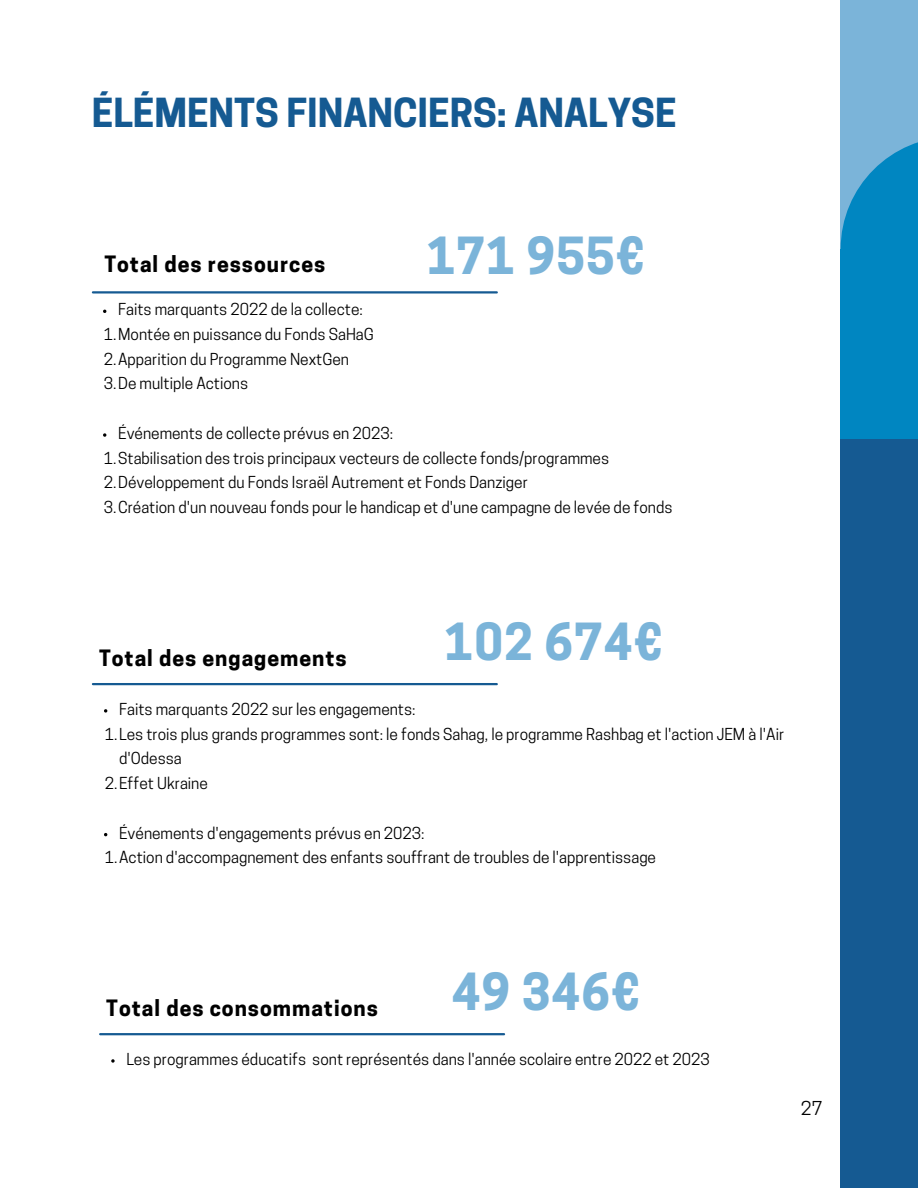
<style>
.page{position:relative;width:918px;height:1188px;background:#fff}
.page>*{position:absolute;margin:0;border:0;box-sizing:border-box;transform-origin:0 0}
.t1{font:700 48px "Cooper Hewitt";letter-spacing:.02em;color:#7bb4d9}
.t2{font:700 37.65px "Cooper Hewitt";color:#155a92}
.t3{font:700 21.15px "Cooper Hewitt";letter-spacing:.045em;color:#000}
.t4{font:18px "Cooper Hewitt";color:#000}
.t5{font:15.45px/24.8px "Cooper Hewitt";color:#000}
</style>
<div class="page">
<svg style="left:103px;top:433px;width:3px;height:4px"></svg>
<svg style="left:104px;top:709px;width:3px;height:4px"></svg>
<hr style="left:93px;top:291px;width:404px;height:3px;background:#155a92">
<hr style="left:93px;top:683px;width:404px;height:2px;background:#155a92">
<div style="left:841px;top:0;width:77px;height:267px;background:#7bb4d9"></div>
<div style="left:841px;top:249px;width:77px;height:205px;background:#0086c1"></div>
<div style="left:841px;top:439px;width:77px;height:749px;background:#155a92"></div>
<svg style="left:841px;top:142px;width:77px;height:107px"></svg>
<svg style="left:111px;top:1059px;width:4px;height:4px"></svg>
<hr style="left:100px;top:1033px;width:404px;height:2px;background:#155a92">
<h2 class="t2" style="left:92px;top:99px;width:586px">ÉLÉMENTS FINANCIERS: ANALYSE</h2>
<h3 class="t3" style="left:104px;top:257px;width:222px">Total des ressources</h3>
<h1 class="t1" style="left:427px;top:238px;width:219px">171 955€</h1>
<p class="t5" style="left:104px;top:299px;width:271px;text-indent:14px">Faits marquants 2022 de la collecte:<br>1.Montée en puissance du Fonds SaHaG<br>2.Apparition du Programme NextGen<br>3.De multiple Actions</p>
<p class="t5" style="left:104px;top:423px;width:570px;text-indent:14px">Événements de collecte prévus en 2023:<br>1.Stabilisation des trois principaux vecteurs de collecte fonds/programmes 2.Développement du Fonds Israël Autrement et Fonds Danziger<br>3.Création d'un nouveau fonds pour le handicap et d'une campagne de levée de fonds</p>
<h3 class="t3" style="left:99px;top:650px;width:249px">Total des engagements</h3>
<h1 class="t1" style="left:445px;top:624px;width:219px">102 674€</h1>
<p class="t5" style="left:119px;top:699px;width:298px">Faits marquants 2022 sur les engagements:</p>
<p class="t5" style="left:105px;top:723px;width:681px">1.Les trois plus grands programmes sont: le fonds Sahag, le programme Rashbag et l'action JEM à l'Air</p>
<p class="t5" style="left:119px;top:748px;width:64px">d'Odessa</p>
<p class="t5" style="left:105px;top:773px;width:104px">2.Effet Ukraine</p>
<p class="t5" style="left:105px;top:822px;width:553px;text-indent:14px">Événements d'engagements prévus en 2023:<br>1.Action d'accompagnement des enfants souffrant de troubles de l'apprentissage</p>
<h3 class="t3" style="left:106px;top:1000px;width:273px">Total des consommations</h3>
<h1 class="t1" style="left:452px;top:974px;width:190px">49 346€</h1>
<p class="t5" style="left:126px;top:1049px;width:585px">Les programmes éducatifs sont représentés dans l'année scolaire entre 2022 et 2023</p>
<p class="t4" style="left:801px;top:1102px;width:23px">27</p>
</div>
